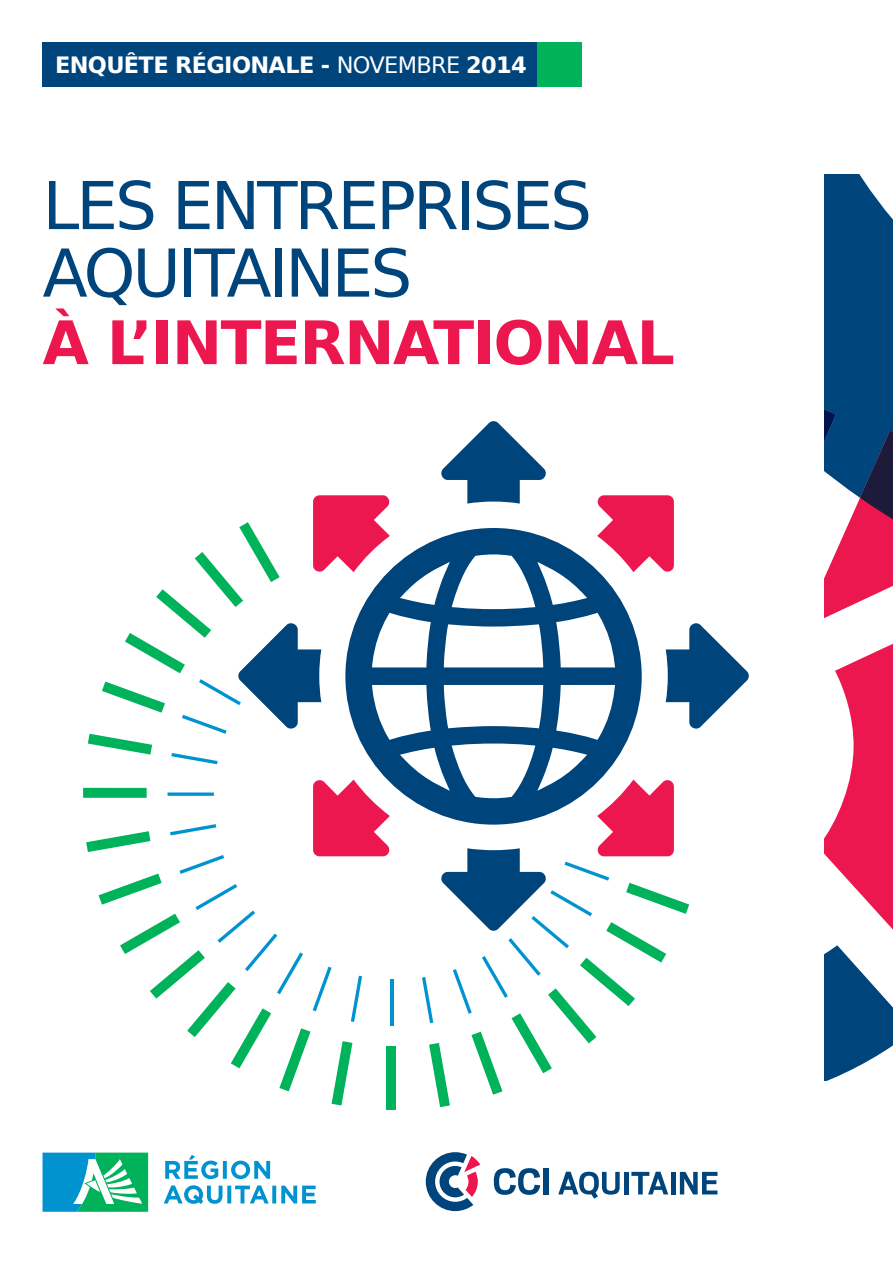
<style>
.page{position:relative;width:893px;height:1263px;background:#fff}
.page>*{position:absolute;margin:0;border:0;box-sizing:border-box;transform-origin:0 0}
.t1{font:66px/67.5px "DejaVu Sans";letter-spacing:-.045em;color:#00447c}
.t2{font:700 60px "DejaVu Sans";letter-spacing:-.025em;color:#ed174f}
.t3{font:700 22.5px "DejaVu Sans";letter-spacing:-.03em;color:#fff}
.s1{font-weight:400}
</style>
<div class="page">
<div style="left:43px;top:43px;width:506px;height:44px;background:#00447c"></div>
<div style="left:537px;top:43px;width:45px;height:44px;background:#00b25a"></div>
<svg style="left:825px;top:945px;width:68px;height:136px;fill:#00447c"></svg>
<svg style="left:825px;top:174px;width:68px;height:756px"></svg>
<svg style="left:164px;top:1155px;width:152px;height:49px"></svg>
<svg style="left:43px;top:1152px;width:105px;height:60px"></svg>
<svg style="left:494px;top:1168px;width:46px;height:27px"></svg>
<div style="left:543px;top:1168px;width:5px;height:27px;background:#00447c"></div>
<svg style="left:426px;top:1152px;width:54px;height:59px"></svg>
<svg style="left:558px;top:1172px;width:62px;height:27px"></svg>
<div style="left:624px;top:1172px;width:5px;height:22px;background:#00447c"></div>
<svg style="left:631px;top:1172px;width:37px;height:22px"></svg>
<hr style="left:671px;top:1172px;width:4px;height:22px;background:#00447c">
<svg style="left:680px;top:1172px;width:37px;height:22px"></svg>
<div style="left:386px;top:1047px;width:10px;height:63px;background:#00b25a"></div>
<div style="left:83px;top:788px;width:64px;height:10px;background:#00b25a"></div>
<hr style="left:390px;top:979px;width:4px;height:47px;background:#0093d0">
<svg style="left:441px;top:421px;width:105px;height:83px"></svg>
<svg style="left:422px;top:780px;width:267px;height:327px"></svg>
<svg style="left:666px;top:623px;width:83px;height:106px"></svg>
<svg style="left:88px;top:495px;width:302px;height:269px"></svg>
<svg style="left:597px;top:495px;width:77px;height:77px;background:#ef3465"></svg>
<svg style="left:86px;top:780px;width:305px;height:325px"></svg>
<svg style="left:345px;top:528px;width:297px;height:297px"></svg>
<p class="t3" style="left:55px;top:46px;width:473px">ENQUÊTE RÉGIONALE - <span class="s1">NOVEMBRE</span> 2014</p>
<p class="t1" style="left:43px;top:171px;width:551px">LES ENTREPRISES<br>AQUITAINES</p>
<p class="t2" style="left:43px;top:294px;width:634px">À L’INTERNATIONAL</p>
</div>
